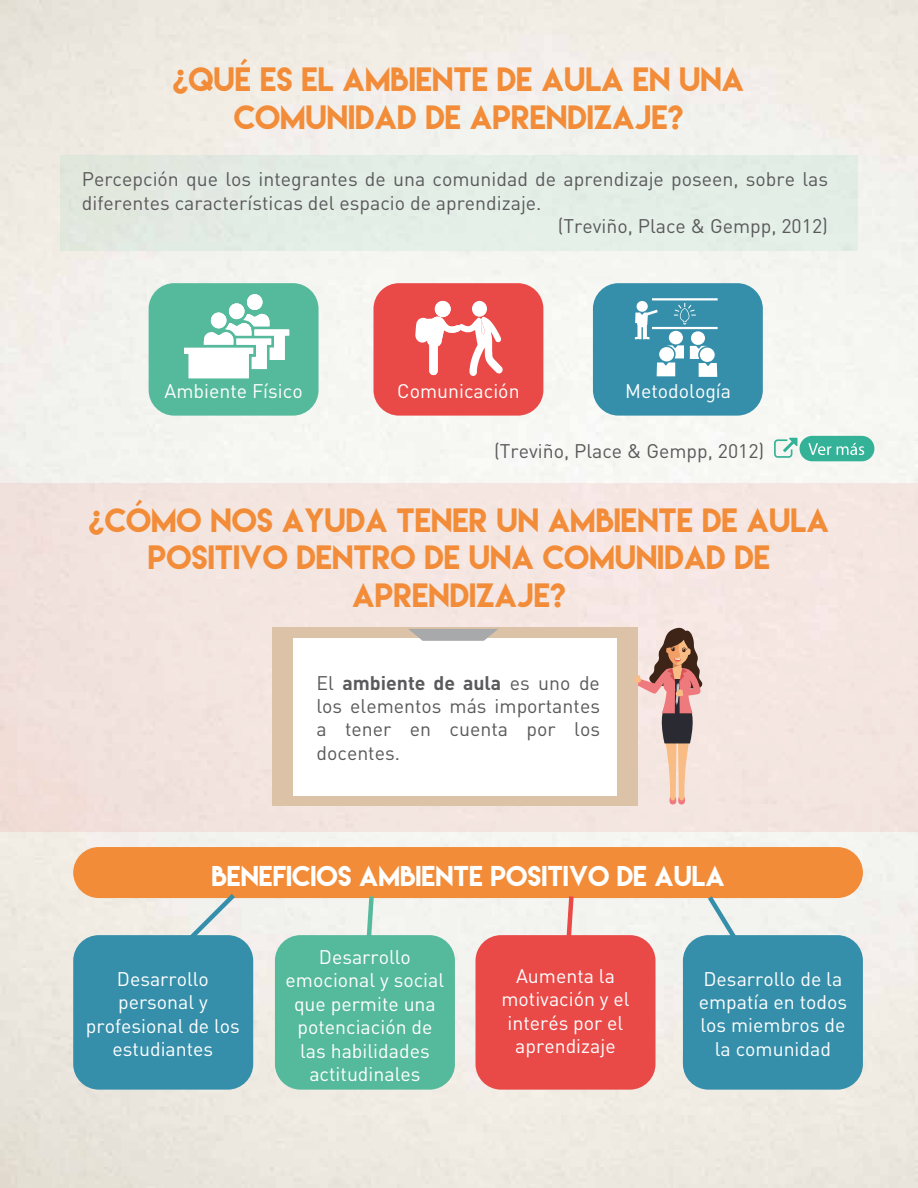
<style>
.page{position:relative;width:918px;height:1188px;background:#fff}
.page>*{position:absolute;margin:0;border:0;box-sizing:border-box;transform-origin:0 0}
.t1{font:30px/37.5px "Lemon Milk";color:#f28c38;text-align:center}
.t2{font:25.5px "Lemon Milk";color:#fff}
.t3{font:19.5px/23.4px "DIN Pro";color:#fff;text-align:center}
.t4{font:19.5px/23.4px "DIN Pro";color:#5a595b;text-align:justify}
.s1{font-weight:700}
</style>
<div class="page">
<img style="left:0;top:0;width:918px;height:1188px">
<div style="left:0;top:483px;width:918px;height:349px;background:#f3e5e0"></div>
<div style="left:73px;top:935px;width:180px;height:155px;background:#368faa;border-radius:26px"></div>
<div style="left:73px;top:847px;width:790px;height:51px;background:#f28c38;border-radius:26px"></div>
<div style="left:683px;top:935px;width:180px;height:155px;background:#368faa;border-radius:26px"></div>
<div style="left:60px;top:155px;width:798px;height:95px;background:#e3eee6"></div>
<div style="left:149px;top:283px;width:170px;height:133px;background:#55b99b;border-radius:26px"></div>
<svg style="left:184px;top:294px;width:105px;height:84px"></svg>
<div style="left:211px;top:312px;width:16px;height:17px;background:#fff;border-radius:50%"></div>
<div style="left:229px;top:303px;width:16px;height:16px;background:#fff;border-radius:50%"></div>
<div style="left:247px;top:294px;width:15px;height:16px;background:#fff;border-radius:50%"></div>
<div style="left:374px;top:283px;width:169px;height:133px;background:#e94a48;border-radius:26px"></div>
<svg style="left:415px;top:301px;width:88px;height:75px"></svg>
<div style="left:593px;top:283px;width:170px;height:133px;background:#368faa;border-radius:26px"></div>
<svg style="left:635px;top:298px;width:83px;height:79px"></svg>
<svg style="left:177px;top:894px;width:58px;height:43px;background:#d7d8d2"></svg>
<svg style="left:708px;top:896px;width:44px;height:40px"></svg>
<svg style="left:364px;top:896px;width:10px;height:39px"></svg>
<svg style="left:564px;top:896px;width:10px;height:39px"></svg>
<div style="left:275px;top:935px;width:180px;height:155px;background:#55b99b;border-radius:26px"></div>
<div style="left:476px;top:935px;width:180px;height:155px;background:#e94a48;border-radius:26px"></div>
<div style="left:272px;top:628px;width:366px;height:178px;background:#dcc3a7"></div>
<div style="left:293px;top:638px;width:323px;height:158px;background:#fff"></div>
<svg style="left:408px;top:629px;width:90px;height:12px"></svg>
<svg style="left:625px;top:627px;width:77px;height:177px"></svg>
<svg style="left:774px;top:438px;width:23px;height:20px"></svg>
<div style="left:800px;top:436px;width:74px;height:25px;background:#34b297;border-radius:13px"></div>
<svg style="left:808px;top:443px;width:23px;height:12px"></svg>
<svg style="left:837px;top:443px;width:27px;height:12px"></svg>
<h1 class="t1" style="left:173px;top:60px;width:573px">¿QUÉ ES EL AMBIENTE DE AULA EN UNA<br>COMUNIDAD DE APRENDIZAJE?</h1>
<p class="t4" style="left:82px;top:167px;width:748px">Percepción que los integrantes de una comunidad de aprendizaje poseen, sobre las</p>
<p class="t4" style="left:82px;top:190px;width:461px">diferentes características del espacio de aprendizaje.</p>
<p class="t4" style="left:558px;top:214px;width:272px">(Treviño, Place &amp; Gempp, 2012)</p>
<p class="t3" style="left:164px;top:378px;width:140px">Ambiente Físico</p>
<p class="t3" style="left:397px;top:378px;width:124px">Comunicación</p>
<p class="t3" style="left:625px;top:378px;width:107px">Metodología</p>
<p class="t4" style="left:494px;top:438px;width:272px">(Treviño, Place &amp; Gempp, 2012)</p>
<h1 class="t1" style="left:89px;top:501px;width:742px">¿CÓMO NOS AYUDA TENER UN AMBIENTE DE AULA<br>POSITIVO DENTRO DE UNA COMUNIDAD DE<br>APRENDIZAJE?</h1>
<p class="t4" style="left:316px;top:670px;width:285px">El <span class="s1">ambiente de aula</span> es uno de los elementos más importantes a tener en cuenta por los docentes.</p>
<h2 class="t2" style="left:211px;top:858px;width:515px">BENEFICIOS AMBIENTE POSITIVO DE AULA</h2>
<p class="t3" style="left:286px;top:945px;width:160px">Desarrollo emocional y social que permite una potenciación de las habilidades actitudinales</p>
<p class="t3" style="left:501px;top:963px;width:130px">Aumenta la motivación y el interés por el aprendizaje</p>
<p class="t3" style="left:86px;top:966px;width:156px">Desarrollo personal y profesional de los estudiantes</p>
<p class="t3" style="left:699px;top:966px;width:150px">Desarrollo de la empatía en todos los miembros de la comunidad</p>
</div>
